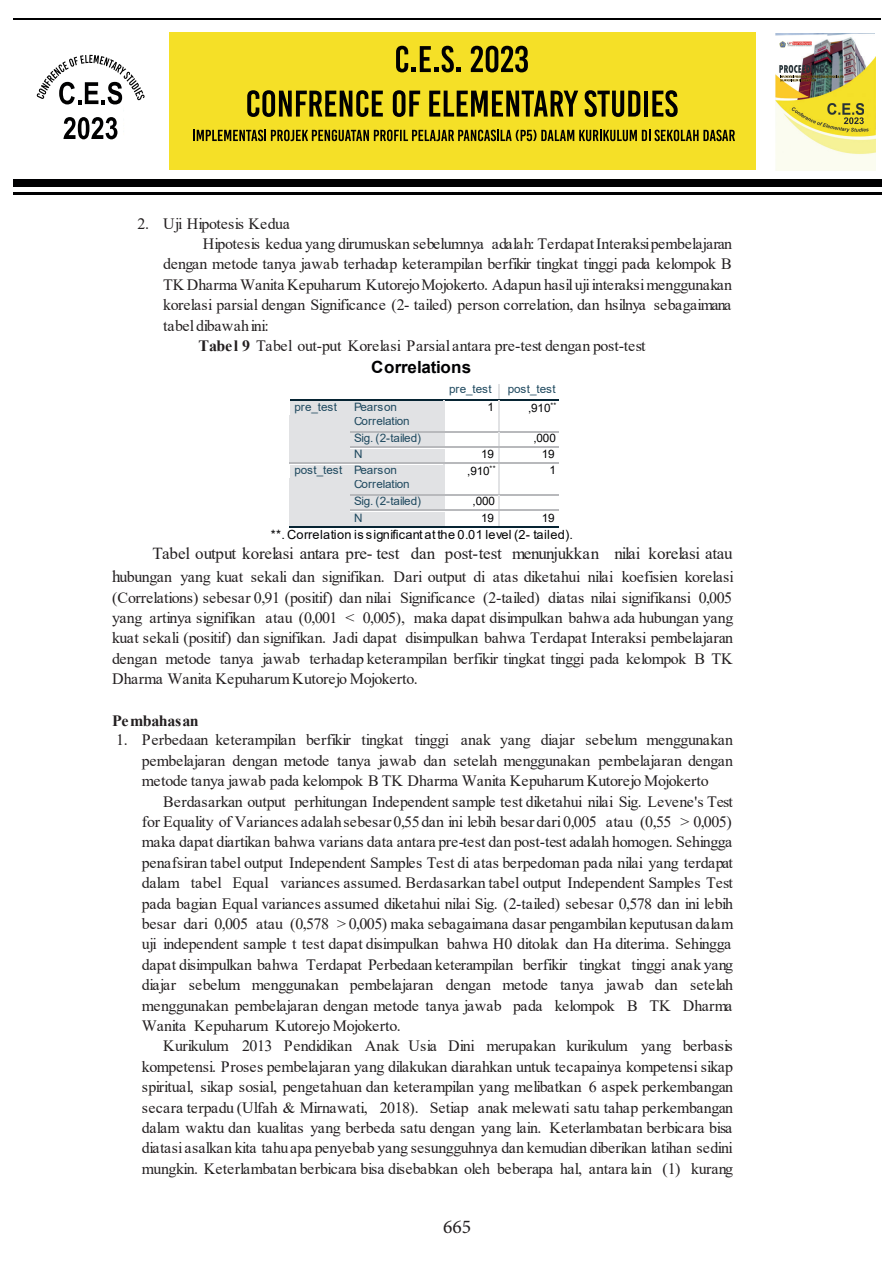
<style>
.page{position:relative;width:893px;height:1263px;background:#fff}
.page>*{position:absolute;margin:0;border:0;box-sizing:border-box;transform-origin:0 0}
.t1{font:19.5px "Minion Pro";color:#231f20}
.t2{font:16.8px "Times New Roman";letter-spacing:-.01em;color:#231f20}
.t3{font:700 16.8px "Arial";letter-spacing:.005em;color:#000002}
.t4{font:15.75px/20.4px "Times New Roman";letter-spacing:-.03em;color:#231f20;text-align:justify}
.t5{font:15.75px "Times New Roman";letter-spacing:-.005em;color:#231f20}
.t6{font:15.75px "Times New Roman";color:#231f20}
.t7{font:700 15.75px "Times New Roman";letter-spacing:-.025em;color:#231f20}
.t8{font:12.6px "Arial";letter-spacing:.025em;color:#000002}
.t9{font:11.55px/16.8px "Arial";letter-spacing:-.01em;color:#1f495f}
.t10{font:11.55px "Arial";letter-spacing:-.01em;color:#000002}
.s1{font-weight:700}
.s2{font-size:16.8px}
</style>
<div class="page">
<div style="left:13px;top:179px;width:869px;height:8px;background:#000001"></div>
<hr style="left:13px;top:192px;width:869px;height:2px;background:#000001">
<hr style="left:13px;top:18px;width:868px;height:2px;background:#000001">
<div style="left:169px;top:33px;width:587px;height:137px;background:#f5e027"></div>
<img style="left:775px;top:34px;width:86px;height:22px">
<svg style="left:779px;top:41px;width:7px;height:6px"></svg>
<img style="left:787px;top:41px;width:25px;height:6px">
<img style="left:775px;top:56px;width:100px;height:115px">
<img style="left:827px;top:104px;width:36px;height:10px">
<svg style="left:844px;top:117px;width:20px;height:7px"></svg>
<svg style="left:780px;top:76px;width:64px;height:5px"></svg>
<svg style="left:63px;top:117px;width:54px;height:22px"></svg>
<svg style="left:396px;top:46px;width:65px;height:26px"></svg>
<svg style="left:471px;top:46px;width:57px;height:26px"></svg>
<svg style="left:247px;top:90px;width:136px;height:27px"></svg>
<svg style="left:393px;top:90px;width:27px;height:27px"></svg>
<svg style="left:429px;top:91px;width:149px;height:26px"></svg>
<svg style="left:585px;top:90px;width:55px;height:27px"></svg>
<hr style="left:644px;top:91px;width:4px;height:26px;background:#000001">
<svg style="left:652px;top:90px;width:26px;height:27px"></svg>
<svg style="left:36px;top:55px;width:109px;height:49px"></svg>
<svg style="left:193px;top:130px;width:542px;height:11px"></svg>
<div style="left:290px;top:402px;width:155px;height:13px;background:#e1e2e4"></div>
<hr style="left:290px;top:399px;width:154px;height:1px;background:#072433">
<hr style="left:445px;top:399px;width:53px;height:1px;background:#072433">
<hr style="left:499px;top:399px;width:60px;height:1px;background:#072433">
<div style="left:290px;top:415px;width:60px;height:48px;background:#e1e2e4"></div>
<div style="left:350px;top:415px;width:95px;height:16px;background:#e1e2e4"></div>
<div style="left:350px;top:432px;width:95px;height:15px;background:#e1e2e4"></div>
<hr style="left:350px;top:431px;width:94px;height:1px;background:#b8b9bc">
<hr style="left:446px;top:431px;width:52px;height:1px;background:#b8b9bc">
<hr style="left:499px;top:431px;width:60px;height:1px;background:#b8b9bc">
<div style="left:350px;top:449px;width:95px;height:14px;background:#b8b9bc"></div>
<div style="left:350px;top:449px;width:95px;height:13px;background:#e1e2e4"></div>
<hr style="left:350px;top:447px;width:95px;height:1px;background:#b8b9bc">
<hr style="left:446px;top:447px;width:52px;height:1px;background:#b8b9bc">
<hr style="left:499px;top:447px;width:60px;height:1px;background:#b8b9bc">
<div style="left:290px;top:465px;width:155px;height:13px;background:#e1e2e4"></div>
<svg style="left:289px;top:415px;width:2px;height:49px"></svg>
<hr style="left:291px;top:463px;width:58px;height:1px;background:#b8b9bc">
<hr style="left:350px;top:463px;width:94px;height:1px;background:#b8b9bc">
<hr style="left:446px;top:463px;width:52px;height:1px;background:#b8b9bc">
<hr style="left:499px;top:463px;width:60px;height:1px;background:#b8b9bc">
<div style="left:290px;top:478px;width:60px;height:49px;background:#e1e2e4"></div>
<div style="left:350px;top:478px;width:95px;height:16px;background:#e1e2e4"></div>
<div style="left:350px;top:495px;width:95px;height:15px;background:#b8b9bc"></div>
<div style="left:350px;top:495px;width:95px;height:14px;background:#e1e2e4"></div>
<hr style="left:350px;top:494px;width:94px;height:1px;background:#b8b9bc">
<hr style="left:446px;top:494px;width:52px;height:1px;background:#b8b9bc">
<hr style="left:499px;top:494px;width:60px;height:1px;background:#b8b9bc">
<div style="left:350px;top:512px;width:95px;height:15px;background:#e1e2e4"></div>
<hr style="left:350px;top:510px;width:95px;height:1px;background:#b8b9bc">
<hr style="left:446px;top:510px;width:52px;height:1px;background:#b8b9bc">
<hr style="left:499px;top:510px;width:60px;height:1px;background:#b8b9bc">
<svg style="left:289px;top:478px;width:1px;height:49px"></svg>
<hr style="left:289px;top:527px;width:60px;height:1px;background:#072433">
<hr style="left:350px;top:527px;width:95px;height:1px;background:#072433">
<hr style="left:446px;top:527px;width:52px;height:1px;background:#072433">
<svg style="left:498px;top:384px;width:1px;height:144px"></svg>
<hr style="left:499px;top:527px;width:60px;height:1px;background:#072433">
<p class="t4" style="left:138px;top:213px;width:154px">2. Uji Hipotesis Kedua</p>
<p class="t4" style="left:203px;top:233px;width:531px">Hipotesis kedua yang dirumuskan sebelumnya adalah: TerdapatInteraksipembelajaran</p>
<p class="t4" style="left:163px;top:253px;width:570px">dengan metode tanya jawab terhadap keterampilan berfikir tingkat tinggi pada kelompok B</p>
<p class="t4" style="left:163px;top:274px;width:570px">TK Dharma Wanita Kepuharum Kutorejo Mojokerto. Adapun hasilujiinteraksimenggunakan</p>
<p class="t4" style="left:163px;top:294px;width:570px">korelasi parsial dengan Significance (2- tailed) person correlation, dan hsilnya sebagaimana</p>
<p class="t6" style="left:163px;top:315px;width:107px">tabeldibawahini:</p>
<p class="t5" style="left:198px;top:335px;width:449px"><span class="s1">Tabel 9</span> Tabel out-put Korelasi Parsial antara pre-test dengan post-test</p>
<p class="t3" style="left:371px;top:355px;width:102px">Correlations</p>
<p class="t9" style="left:449px;top:381px;width:44px">pre_test</p>
<p class="t9" style="left:508px;top:381px;width:50px">post_test</p>
<p class="t9" style="left:294px;top:398px;width:44px">pre_test</p>
<p class="t9" style="left:354px;top:398px;width:44px">Pearson</p>
<p class="t10" style="left:487px;top:399px;width:8px">1</p>
<p class="t10" style="left:528px;top:400px;width:30px">,910<sup>**</sup></p>
<p class="t9" style="left:354px;top:412px;width:68px">Correlation<br>Sig. (2-tailed)</p>
<p class="t10" style="left:533px;top:429px;width:24px">,000</p>
<p class="t9" style="left:354px;top:446px;width:10px">N</p>
<p class="t10" style="left:481px;top:446px;width:14px">19</p>
<p class="t10" style="left:542px;top:446px;width:14px">19</p>
<p class="t9" style="left:294px;top:462px;width:104px">post_test Pearson</p>
<p class="t10" style="left:467px;top:463px;width:30px">,910<sup>**</sup></p>
<p class="t10" style="left:549px;top:462px;width:8px">1</p>
<p class="t9" style="left:354px;top:475px;width:68px">Correlation<br>Sig. (2-tailed)</p>
<p class="t10" style="left:473px;top:493px;width:24px">,000</p>
<p class="t9" style="left:354px;top:509px;width:10px">N</p>
<p class="t10" style="left:481px;top:509px;width:14px">19</p>
<p class="t10" style="left:542px;top:509px;width:14px">19</p>
<p class="t8" style="left:271px;top:526px;width:304px">**.Correlation is significantatthe 0.01 level (2- tailed).</p>
<p class="t2" style="left:153px;top:542px;width:582px">Tabel output korelasi antara pre- test dan post-test menunjukkan nilai korelasi atau</p>
<p class="t4" style="left:112px;top:565px;width:623px"><span class="s2">h</span>ubungan yang kuat sekali dan signifikan. Dari output di atas diketahui nilai koefisien korelasi (Correlations) sebesar 0,91 (positif) dan nilai Significance (2-tailed) diatas nilai signifikansi 0,005 yang artinya signifikan atau (0,001 &lt; 0,005), maka dapat disimpulkan bahwa ada hubungan yang kuat sekali (positif) dan signifikan. Jadi dapat disimpulkan bahwa Terdapat Interaksi pembelajaran dengan metode tanya jawab terhadap keterampilan berfikir tingkat tinggi pada kelompok B TK Dharma Wanita Kepuharum Kutorejo Mojokerto.</p>
<p class="t7" style="left:112px;top:709px;width:88px">Pembahasan</p>
<p class="t4" style="left:142px;top:728px;width:593px;text-indent:-26px">1. Perbedaan keterampilan berfikir tingkat tinggi anak yang diajar sebelum menggunakan pembelajaran dengan metode tanya jawab dan setelah menggunakan pembelajaran dengan metode tanya jawab pada kelompok B TK Dharma Wanita Kepuharum Kutorejo Mojokerto</p>
<p class="t4" style="left:142px;top:791px;width:593px;text-align:left;text-indent:21px">Berdasarkan output perhitungan Independent sample test diketahui nilai Sig. Levene's Test for Equality of Variances adalahsebesar 0,55dan ini lebih besar dari 0,005 atau (0,55 &gt; 0,005) maka dapat diartikan bahwa varians data antara pre-test dan post-test adalah homogen. Sehingga penafsiran tabel output Independent Samples Test di atas berpedoman pada nilai yang terdapat dalam tabel Equal variances assumed. Berdasarkan tabel output Independent Samples Test pada bagian Equal variances assumed diketahui nilai Sig. (2-tailed) sebesar 0,578 dan ini lebih besar dari 0,005 atau (0,578 &gt; 0,005) maka sebagaimana dasar pengambilan keputusan dalam uji independent sample t test dapat disimpulkan bahwa H0 ditolak dan Ha diterima. Sehingga dapat disimpulkan bahwa Terdapat Perbedaan keterampilan berfikir tingkat tinggi anak yang diajar sebelum menggunakan pembelajaran dengan metode tanya jawab dan setelah menggunakan pembelajaran dengan metode tanya jawab pada kelompok B TK Dharma Wanita Kepuharum Kutorejo Mojokerto.</p>
<p class="t4" style="left:142px;top:1035px;width:593px;text-indent:21px">Kurikulum 2013 Pendidikan Anak Usia Dini merupakan kurikulum yang berbasis kompetensi. Proses pembelajaran yang dilakukan diarahkan untuk tecapainya kompetensi sikap spiritual, sikap sosial, pengetahuan dan keterampilan yang melibatkan 6 aspek perkembangan secara terpadu (Ulfah &amp; Mirnawati, 2018). Setiap anak melewati satu tahap perkembangan dalam waktu dan kualitas yang berbeda satu dengan yang lain. Keterlambatan berbicara bisa diatasi asalkan kita tahu apa penyebab yang sesungguhnya dan kemudian diberikan latihan sedini mungkin. Keterlambatan berbicara bisa disebabkan oleh beberapa hal, antara lain (1) kurang</p>
<p class="t1" style="left:443px;top:1213px;width:30px">665</p>
</div>
